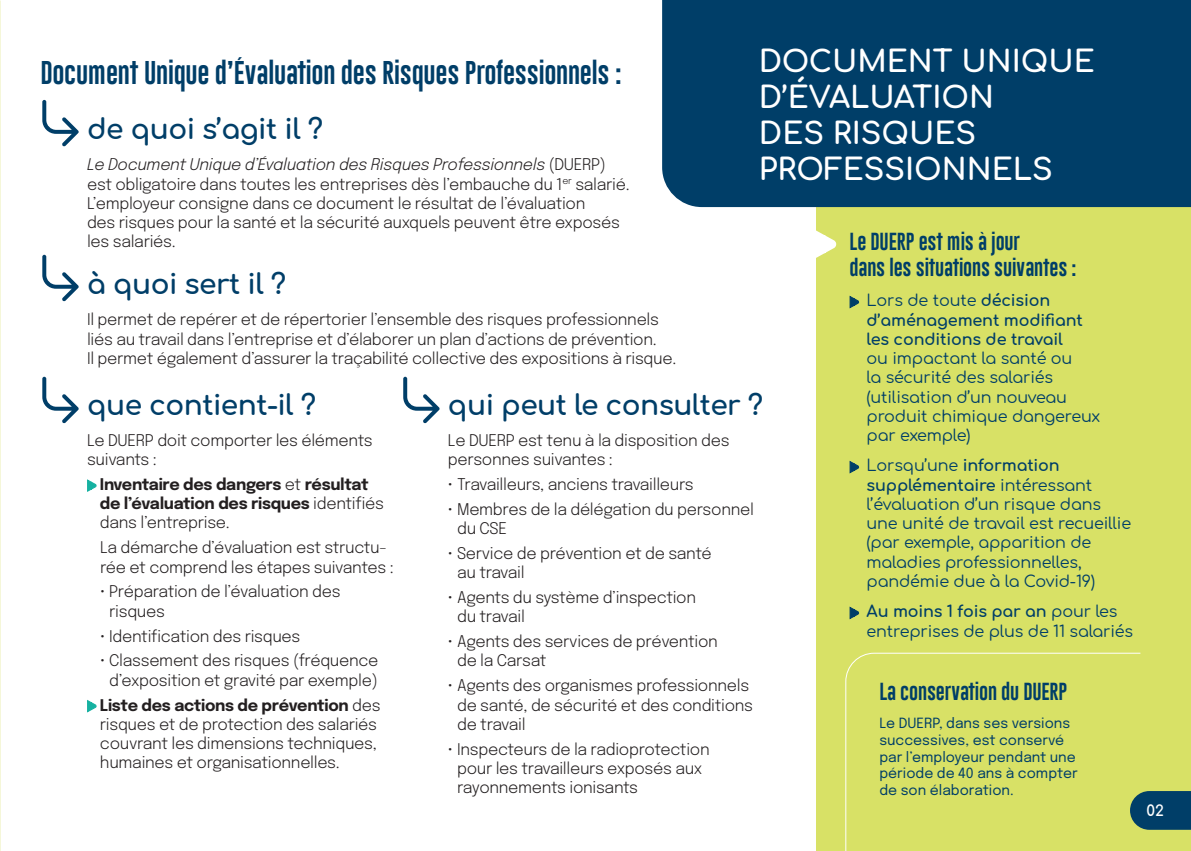
<style>
.page{position:relative;width:1191px;height:851px;background:#fff}
.page>*{position:absolute;margin:0;border:0;box-sizing:border-box;transform-origin:0 0}
.t1{font:700 30px/36px "Comfortaa";color:#fff}
.t2{font:700 28px "Comfortaa";letter-spacing:-.02em;color:#003e68}
.t3{font:24px "Gobold Lowplus";letter-spacing:-.01em;color:#003e68}
.t4{font:18px/26px "Gobold Lowplus";letter-spacing:-.01em;color:#003e68}
.t5{font:300 16px/19.2px "Epilogue";letter-spacing:-.02em;color:#231f20}
.t6{font:16px/19.2px "Comfortaa";letter-spacing:-.01em;color:#003e68}
.t7{font:700 16px/19.2px "Epilogue";letter-spacing:-.02em;color:#231f20}
.t8{font:700 16px/19.2px "Comfortaa";letter-spacing:-.01em;color:#003e68}
.t9{font:700 15px "Comfortaa";color:#fff}
.t10{font:14px/16.8px "Epilogue";color:#003e68}
.s1{font-style:italic}
.s2{font-weight:400}
.s3{font-weight:700}
.s4{font-weight:300}
</style>
<div class="page">
<div style="left:816px;top:0;width:375px;height:850px;background:#d8e166"></div>
<div style="left:662px;top:0;width:529px;height:207px;background:#003e68"></div>
<div style="left:1141px;top:791px;width:50px;height:38px;background:#003e68"></div>
<svg style="left:849px;top:295px;width:11px;height:14px"></svg>
<svg style="left:849px;top:460px;width:11px;height:14px"></svg>
<svg style="left:849px;top:606px;width:11px;height:14px"></svg>
<svg style="left:845px;top:652px;width:296px;height:198px"></svg>
<svg style="left:42px;top:376px;width:37px;height:47px"></svg>
<svg style="left:403px;top:376px;width:37px;height:47px"></svg>
<svg style="left:42px;top:100px;width:37px;height:46px"></svg>
<svg style="left:87px;top:479px;width:10px;height:13px"></svg>
<svg style="left:87px;top:699px;width:10px;height:14px"></svg>
<svg style="left:42px;top:255px;width:37px;height:46px"></svg>
<svg style="left:816px;top:230px;width:21px;height:28px"></svg>
<h1 class="t1" style="left:759px;top:39px;width:337px">DOCUMENT UNIQUE<br>D’ÉVALUATION<br>DES RISQUES<br>PROFESSIONNELS</h1>
<h3 class="t3" style="left:40px;top:57px;width:583px">Document Unique d’Évaluation des Risques Professionnels :</h3>
<h2 class="t2" style="left:87px;top:103px;width:238px">de quoi s’agit il ?</h2>
<p class="t5" style="left:87px;top:154px;width:544px"><span class="s1">Le Document Unique d’Évaluation des Risques Professionnels</span> (DUERP) est obligatoire dans toutes les entreprises dès l’embauche du 1<sup>er</sup> salarié.<br>L’employeur consigne dans ce document le résultat de l’évaluation<br>des risques pour la santé et la sécurité auxquels peuvent être exposés les salariés.</p>
<p class="t4" style="left:849px;top:229px;width:228px">Le DUERP est mis à jour<br>dans les situations suivantes :</p>
<p class="t8" style="left:866px;top:289px;width:218px"><span class="s2">Lors de toute</span> décision d’aménagement modifiant les conditions de travail</p>
<p class="t6" style="left:866px;top:346px;width:235px">ou impactant la santé ou<br>la sécurité des salariés (utilisation d’un nouveau produit chimique dangereux par exemple)</p>
<p class="t6" style="left:866px;top:454px;width:266px">Lorsqu’une <span class="s3">information supplémentaire</span> intéressant l’évaluation d’un risque dans une unité de travail est recueillie (par exemple, apparition de maladies professionnelles, pandémie due à la Covid-19)</p>
<p class="t6" style="left:866px;top:600px;width:268px"><span class="s3">Au moins 1 fois par an</span> pour les entreprises de plus de 11 salariés</p>
<h2 class="t2" style="left:87px;top:259px;width:201px">à quoi sert il ?</h2>
<p class="t5" style="left:87px;top:309px;width:591px">Il permet de repérer et de répertorier l’ensemble des risques professionnels liés au travail dans l’entreprise et d’élaborer un plan d’actions de prévention.<br>Il permet également d’assurer la traçabilité collective des expositions à risque.</p>
<h2 class="t2" style="left:87px;top:379px;width:230px">que contient-il ?</h2>
<h2 class="t2" style="left:448px;top:379px;width:317px">qui peut le consulter ?</h2>
<p class="t5" style="left:448px;top:429px;width:283px">Le DUERP est tenu à la disposition des personnes suivantes :</p>
<p class="t5" style="left:448px;top:473px;width:247px">• Travailleurs, anciens travailleurs</p>
<p class="t5" style="left:457px;top:498px;width:298px;text-indent:-9px">• Membres de la délégation du personnel du CSE</p>
<p class="t5" style="left:457px;top:542px;width:256px;text-indent:-9px">• Service de prévention et de santé au travail</p>
<p class="t5" style="left:457px;top:586px;width:240px;text-indent:-9px">• Agents du système d’inspection du travail</p>
<p class="t5" style="left:457px;top:630px;width:262px;text-indent:-9px">• Agents des services de prévention de la Carsat</p>
<p class="t5" style="left:457px;top:675px;width:297px;text-indent:-9px">• Agents des organismes professionnels de santé, de sécurité et des conditions de travail</p>
<p class="t5" style="left:457px;top:738px;width:254px;text-indent:-9px">• Inspecteurs de la radioprotection pour les travailleurs exposés aux rayonnements ionisants</p>
<p class="t5" style="left:87px;top:429px;width:287px">Le DUERP doit comporter les éléments suivants :</p>
<p class="t7" style="left:100px;top:473px;width:285px">Inventaire des dangers <span class="s4">et</span> résultat de l’évaluation des risques <span class="s4">identifiés dans l’entreprise.</span></p>
<p class="t5" style="left:100px;top:537px;width:295px">La démarche d’évaluation est structu&shy;rée et comprend les étapes suivantes :</p>
<p class="t5" style="left:109px;top:581px;width:233px;text-indent:-9px">• Préparation de l’évaluation des risques</p>
<p class="t5" style="left:100px;top:625px;width:202px">• Identification des risques</p>
<p class="t5" style="left:100px;top:650px;width:280px;text-align:center">• Classement des risques (fréquence d’exposition et gravité par exemple)</p>
<p class="t5" style="left:100px;top:694px;width:282px"><span class="s3">Liste des actions de prévention</span> des risques et de protection des salariés couvrant les dimensions techniques, humaines et organisationnelles.</p>
<p class="t4" style="left:879px;top:679px;width:189px">La conservation du DUERP</p>
<p class="t10" style="left:879px;top:713px;width:200px">Le DUERP, dans ses versions successives, est conservé par l’employeur pendant une période de 40 ans à compter de son élaboration.</p>
<p class="t9" style="left:1146px;top:796px;width:19px">02</p>
</div>
